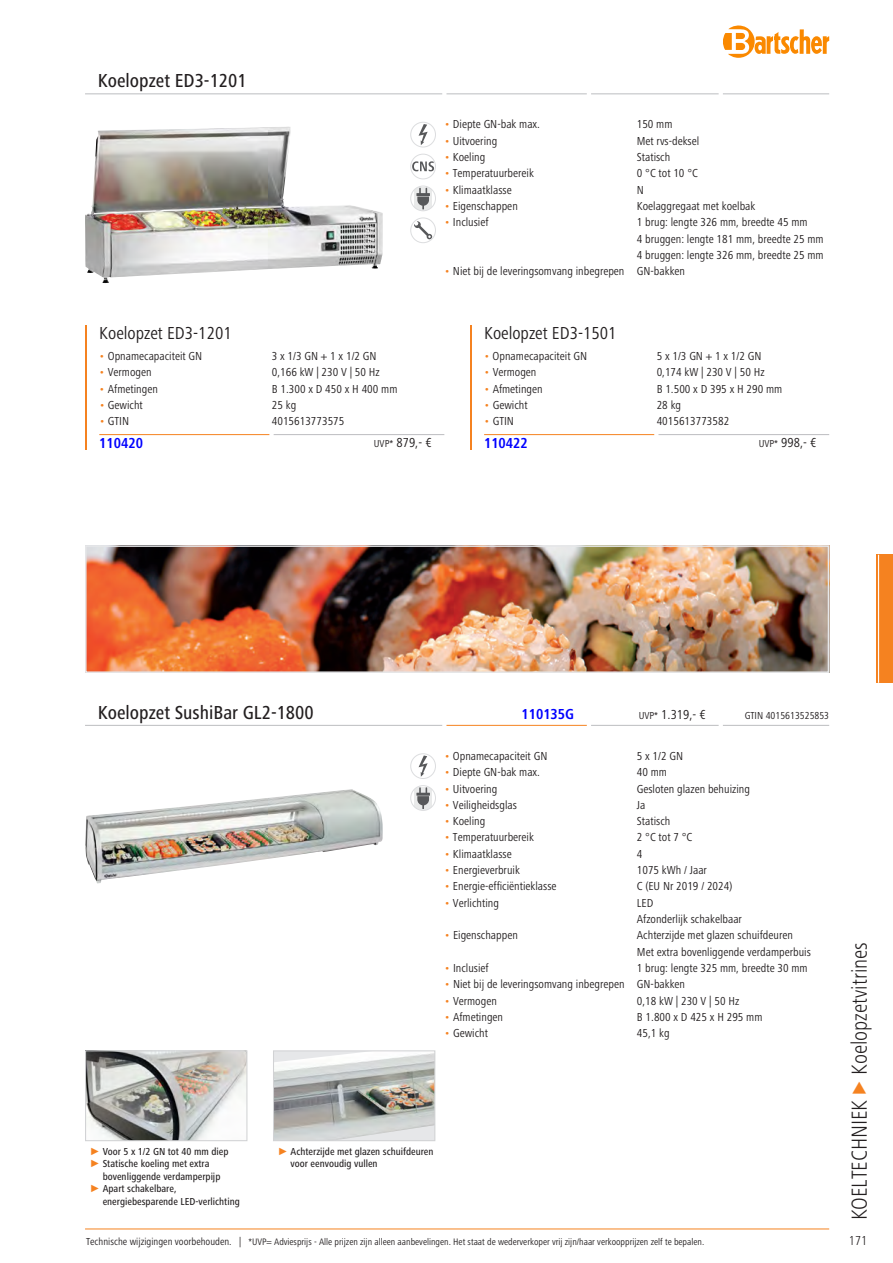
<style>
.page{position:relative;width:893px;height:1263px;background:#fff}
.page>*{position:absolute;margin:0;border:0;box-sizing:border-box;transform-origin:0 0}
.t1{font:300 condensed 22.5px "Frutiger Next LTW1 G";color:#231f20}
.t2{font:500 condensed 19.5px "Frutiger Next LTW1 G";color:#231f20}
.t3{font:condensed 18px "Frutiger Next LTW1 G";color:#231f20}
.t4{font:700 condensed 15px "Frutiger Next LTW1 G";color:#00f}
.t5{font:condensed 13.5px "Frutiger Next LTW1 G";color:#231f20}
.t6{font:300 condensed 13.5px "Frutiger Next LTW1 G";color:#231f20}
.t7{font:condensed 12px/16.4px "Frutiger Next LTW1 G";color:#231f20}
.t8{font:500 condensed 10.5px/12.6px "Frutiger Next LTW1 G";color:#231f20}
.t9{font:condensed 10.5px "Frutiger Next LTW1 G";color:#231f20}
.t10{font:condensed 9.75px "Frutiger Next LTW1 G";color:#231f20}
.s1{color:#f58220}
.s2{font-size:10.5px}
.s3{font-family:"Arial";font-weight:400;font-stretch:normal;color:#f58220}
</style>
<div class="page">
<img style="left:85px;top:127px;width:298px;height:156px">
<img style="left:88px;top:548px;width:738px;height:122px">
<div style="left:85px;top:545px;width:744px;height:128px;border:2px solid #e6e7e9"></div>
<img style="left:275px;top:1052px;width:158px;height:87px">
<div style="left:273px;top:1050px;width:162px;height:91px;border:1px solid #d1d2d4"></div>
<img style="left:87px;top:1052px;width:158px;height:87px">
<div style="left:85px;top:1050px;width:162px;height:91px;border:1px solid #d1d2d4"></div>
<img style="left:85px;top:789px;width:298px;height:94px">
<hr style="left:723px;top:93px;width:106px;height:1px;background:#bcbdc0">
<hr style="left:591px;top:93px;width:128px;height:1px;background:#bcbdc0">
<hr style="left:446px;top:93px;width:141px;height:1px;background:#bcbdc0">
<hr style="left:85px;top:93px;width:357px;height:1px;background:#bcbdc0">
<hr style="left:470px;top:326px;width:1px;height:124px;background:#f58220">
<hr style="left:658px;top:434px;width:171px;height:1px;background:#bcbdc0">
<hr style="left:484px;top:434px;width:170px;height:1px;background:#f58220">
<hr style="left:85px;top:326px;width:2px;height:124px;background:#f58220">
<hr style="left:274px;top:434px;width:170px;height:1px;background:#bcbdc0">
<hr style="left:99px;top:434px;width:170px;height:1px;background:#f58220">
<hr style="left:723px;top:725px;width:106px;height:1px;background:#bcbdc0">
<hr style="left:591px;top:725px;width:128px;height:1px;background:#bcbdc0">
<hr style="left:446px;top:725px;width:141px;height:1px;background:#f58220">
<hr style="left:85px;top:725px;width:357px;height:1px;background:#bcbdc0">
<svg style="left:410px;top:753px;width:26px;height:56px"></svg>
<div style="left:410px;top:785px;width:26px;height:26px;border:1px solid #dcdddf;border-radius:50%"></div>
<svg style="left:410px;top:122px;width:26px;height:121px"></svg>
<div style="left:410px;top:218px;width:26px;height:25px;border:1px solid #dcdddf;border-radius:50%"></div>
<hr style="left:85px;top:1228px;width:744px;height:1px;background:#f58220">
<svg style="left:723px;top:26px;width:106px;height:32px"></svg>
<div style="left:876px;top:555px;width:17px;height:128px;background:#f58220"></div>
<hr style="left:878px;top:555px;width:1px;height:128px;background:#fff">
<h2 class="t2" style="left:98px;top:69px;width:150px">Koelopzet ED3-1201</h2>
<h3 class="t3" style="left:99px;top:322px;width:134px">Koelopzet ED3-1201</h3>
<p class="t7" style="left:444px;top:116px;width:97px"><span class="s1">•</span> Diepte GN-bak max.</p>
<p class="t7" style="left:637px;top:116px;width:37px">150 mm</p>
<p class="t7" style="left:444px;top:133px;width:54px"><span class="s1">•</span> Uitvoering</p>
<p class="t7" style="left:637px;top:133px;width:64px">Met rvs-deksel</p>
<p class="t7" style="left:444px;top:149px;width:42px"><span class="s1">•</span> Koeling</p>
<p class="t7" style="left:637px;top:149px;width:35px">Statisch</p>
<p class="t7" style="left:444px;top:165px;width:91px"><span class="s1">•</span> Temperatuurbereik</p>
<p class="t7" style="left:637px;top:165px;width:63px">0 °C tot 10 °C</p>
<p class="t7" style="left:444px;top:181px;width:69px"><span class="s1">•</span> Klimaatklasse</p>
<p class="t7" style="left:637px;top:181px;width:9px">N</p>
<p class="t7" style="left:444px;top:198px;width:75px"><span class="s1">•</span> Eigenschappen</p>
<p class="t7" style="left:637px;top:198px;width:120px">Koelaggregaat met koelbak</p>
<p class="t7" style="left:444px;top:214px;width:46px"><span class="s1">•</span> Inclusief</p>
<p class="t7" style="left:637px;top:214px;width:188px">1 brug: lengte 326 mm, breedte 45 mm<br>4 bruggen: lengte 181 mm, breedte 25 mm<br>4 bruggen: lengte 326 mm, breedte 25 mm</p>
<p class="t7" style="left:444px;top:263px;width:242px"><span class="s1">•</span> Niet bij de leveringsomvang inbegrepen GN-bakken</p>
<h3 class="t3" style="left:484px;top:322px;width:134px">Koelopzet ED3-1501</h3>
<p class="t7" style="left:99px;top:348px;width:105px"><span class="s1">•</span> Opnamecapaciteit GN</p>
<p class="t7" style="left:272px;top:348px;width:106px">3 x 1/3 GN + 1 x 1/2 GN</p>
<p class="t7" style="left:99px;top:364px;width:54px"><span class="s1">•</span> Vermogen</p>
<p class="t7" style="left:272px;top:364px;width:109px">0,166 kW | 230 V | 50 Hz</p>
<p class="t7" style="left:99px;top:381px;width:60px"><span class="s1">•</span> Afmetingen</p>
<p class="t7" style="left:272px;top:381px;width:127px">B 1.300 x D 450 x H 400 mm</p>
<p class="t7" style="left:99px;top:397px;width:45px"><span class="s1">•</span> Gewicht</p>
<p class="t7" style="left:272px;top:397px;width:26px">25 kg</p>
<p class="t7" style="left:99px;top:413px;width:31px"><span class="s1">•</span> GTIN</p>
<p class="t7" style="left:272px;top:413px;width:74px">4015613773575</p>
<p class="t5" style="left:374px;top:435px;width:59px"><span class="s2">UVP*</span> 879,- €</p>
<p class="t7" style="left:484px;top:348px;width:105px"><span class="s1">•</span> Opnamecapaciteit GN</p>
<p class="t7" style="left:657px;top:348px;width:106px">5 x 1/3 GN + 1 x 1/2 GN</p>
<p class="t7" style="left:484px;top:364px;width:54px"><span class="s1">•</span> Vermogen</p>
<p class="t7" style="left:657px;top:364px;width:109px">0,174 kW | 230 V | 50 Hz</p>
<p class="t7" style="left:484px;top:381px;width:60px"><span class="s1">•</span> Afmetingen</p>
<p class="t7" style="left:657px;top:381px;width:127px">B 1.500 x D 395 x H 290 mm</p>
<p class="t7" style="left:484px;top:397px;width:45px"><span class="s1">•</span> Gewicht</p>
<p class="t7" style="left:657px;top:397px;width:26px">28 kg</p>
<p class="t7" style="left:484px;top:413px;width:31px"><span class="s1">•</span> GTIN</p>
<p class="t7" style="left:657px;top:413px;width:74px">4015613773582</p>
<p class="t5" style="left:759px;top:435px;width:59px"><span class="s2">UVP*</span> 998,- €</p>
<p class="t4" style="left:99px;top:434px;width:45px">110420</p>
<p class="t4" style="left:484px;top:434px;width:45px">110422</p>
<h2 class="t2" style="left:98px;top:701px;width:217px">Koelopzet SushiBar GL2-1800</h2>
<p class="t5" style="left:639px;top:706px;width:69px"><span class="s2">UVP*</span> 1.319,- €</p>
<p class="t9" style="left:745px;top:709px;width:86px">GTIN 4015613525853</p>
<p class="t4" style="left:521px;top:705px;width:54px">110135G</p>
<p class="t7" style="left:444px;top:748px;width:105px"><span class="s1">•</span> Opnamecapaciteit GN</p>
<p class="t7" style="left:637px;top:748px;width:48px">5 x 1/2 GN</p>
<p class="t7" style="left:444px;top:764px;width:97px"><span class="s1">•</span> Diepte GN-bak max.</p>
<p class="t7" style="left:637px;top:764px;width:32px">40 mm</p>
<p class="t7" style="left:444px;top:780px;width:54px"><span class="s1">•</span> Uitvoering</p>
<p class="t7" style="left:637px;top:780px;width:115px">Gesloten glazen behuizing</p>
<p class="t7" style="left:444px;top:797px;width:74px"><span class="s1">•</span> Veiligheidsglas</p>
<p class="t7" style="left:637px;top:797px;width:10px">Ja</p>
<p class="t7" style="left:444px;top:813px;width:42px"><span class="s1">•</span> Koeling</p>
<p class="t7" style="left:637px;top:813px;width:35px">Statisch</p>
<p class="t7" style="left:444px;top:829px;width:91px"><span class="s1">•</span> Temperatuurbereik</p>
<p class="t7" style="left:637px;top:829px;width:57px">2 °C tot 7 °C</p>
<p class="t7" style="left:444px;top:845px;width:69px"><span class="s1">•</span> Klimaatklasse</p>
<p class="t7" style="left:637px;top:845px;width:7px">4</p>
<p class="t7" style="left:444px;top:862px;width:77px"><span class="s1">•</span> Energieverbruik</p>
<p class="t7" style="left:637px;top:862px;width:72px">1075 kWh / Jaar</p>
<p class="t7" style="left:444px;top:878px;width:114px"><span class="s1">•</span> Energie-efficiëntieklasse</p>
<p class="t7" style="left:637px;top:878px;width:97px">C (EU Nr 2019 / 2024)</p>
<p class="t7" style="left:444px;top:894px;width:56px"><span class="s1">•</span> Verlichting</p>
<p class="t7" style="left:637px;top:894px;width:107px">LED<br>Afzonderlijk schakelbaar</p>
<p class="t7" style="left:444px;top:927px;width:75px"><span class="s1">•</span> Eigenschappen</p>
<p class="t7" style="left:637px;top:927px;width:175px">Achterzijde met glazen schuifdeuren<br>Met extra bovenliggende verdamperbuis</p>
<p class="t7" style="left:444px;top:960px;width:46px"><span class="s1">•</span> Inclusief</p>
<p class="t7" style="left:637px;top:960px;width:172px">1 brug: lengte 325 mm, breedte 30 mm</p>
<p class="t7" style="left:444px;top:976px;width:242px"><span class="s1">•</span> Niet bij de leveringsomvang inbegrepen GN-bakken</p>
<p class="t7" style="left:444px;top:992px;width:54px"><span class="s1">•</span> Vermogen</p>
<p class="t7" style="left:637px;top:992px;width:104px">0,18 kW | 230 V | 50 Hz</p>
<p class="t7" style="left:444px;top:1009px;width:60px"><span class="s1">•</span> Afmetingen</p>
<p class="t7" style="left:637px;top:1009px;width:127px">B 1.800 x D 425 x H 295 mm</p>
<p class="t7" style="left:445px;top:1025px;width:45px"><span class="s1">•</span> Gewicht</p>
<p class="t7" style="left:637px;top:1025px;width:34px">45,1 kg</p>
<p class="t8" style="left:90px;top:1145px;width:140px"><span class="s3">►</span> Voor 5 x 1/2 GN tot 40 mm diep <span class="s3">►</span> Statische koeling met extra</p>
<p class="t8" style="left:90px;top:1170px;width:132px;text-indent:13px">bovenliggende verdamperpijp <span class="s3">►</span> Apart schakelbare,</p>
<p class="t8" style="left:103px;top:1195px;width:139px">energiebesparende LED-verlichting</p>
<p class="t8" style="left:291px;top:1145px;width:144px;text-indent:-13px"><span class="s3">►</span> Achterzijde met glazen schuifdeuren voor eenvoudig vullen</p>
<p class="t10" style="left:86px;top:1236px;width:620px"><span class="s2">Technische wijzigingen voorbehouden. |</span> *UVP= Adviesprijs - Alle prijzen zijn alleen aanbevelingen. Het staat de wederverkoper vrij zijn/haar verkoopprijzen zelf te bepalen.</p>
<h1 class="t1" style="left:846px;top:1220px;width:280px;rotate:-90deg">KOELTECHNIEK <span class="s1">◆</span> Koelopzetvitrines</h1>
<p class="t6" style="left:849px;top:1233px;width:20px">171</p>
</div>
